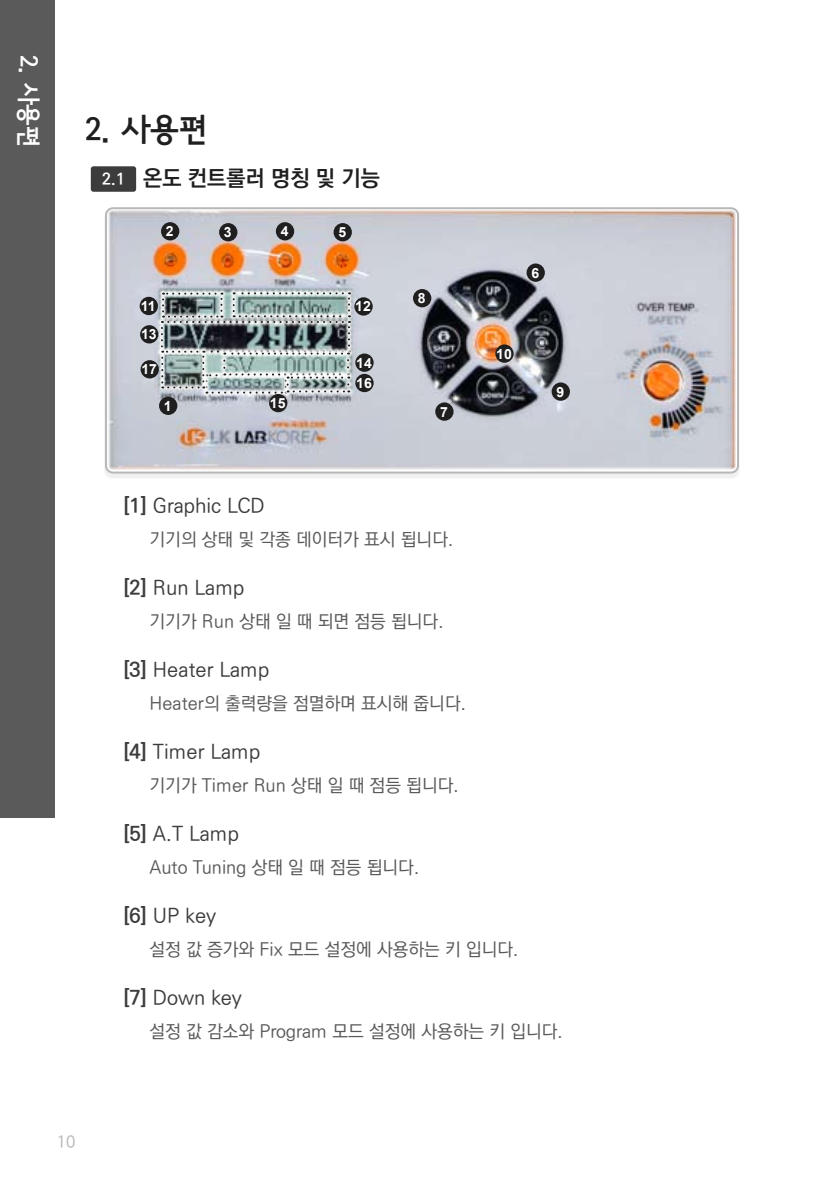
<style>
.page{position:relative;width:840px;height:1191px;background:#fff}
.page>*{position:absolute;margin:0;border:0;box-sizing:border-box;transform-origin:0 0}
.t1{font:32px "Seoul Namsan EB";color:#201f20}
.t2{font:24px "Seoul Namsan EB";color:#fff}
.t3{font:700 22px "Ko Pub Dotum";color:#201f20}
.t4{font:500 20px "Ko Pub Dotum";color:#3c3c3c}
.t5{font:500 18px "Ko Pub Dotum";color:#5a5a5a}
.t6{font:16px "Nanum Barun Gothic";color:#b9b8b9}
.t7{font:700 14px/28.4px "Arial";color:#fff}
.s1{font-size:16px;color:#fff}
.s2{font-weight:700}
</style>
<div class="page">
<div style="left:0;top:0;width:55px;height:817px;background:#5a5a5a"></div>
<div style="left:91px;top:166px;width:45px;height:26px;background:#3c3c3c;border-radius:3px"></div>
<div style="left:104px;top:210px;width:643px;height:275px;background:#000;opacity:.06"></div>
<div style="left:106px;top:209px;width:630px;height:262px;background:#fff;opacity:.98"></div>
<div style="left:105px;top:207px;width:633px;height:266px;border:2px solid #b9b8b9;border-radius:7px"></div>
<div style="left:161px;top:222px;width:18px;height:18px;background:#201f20;border-radius:50%"></div>
<div style="left:219px;top:223px;width:18px;height:18px;background:#201f20;border-radius:50%"></div>
<div style="left:276px;top:222px;width:18px;height:18px;background:#201f20;border-radius:50%"></div>
<div style="left:333px;top:223px;width:19px;height:18px;background:#201f20;border-radius:50%"></div>
<div style="left:495px;top:344px;width:18px;height:19px;background:#201f20;border-radius:50%"></div>
<div style="left:526px;top:263px;width:18px;height:19px;background:#201f20;border-radius:50%"></div>
<div style="left:551px;top:382px;width:18px;height:19px;background:#201f20;border-radius:50%"></div>
<div style="left:435px;top:402px;width:18px;height:19px;background:#201f20;border-radius:50%"></div>
<div style="left:413px;top:289px;width:18px;height:18px;background:#201f20;border-radius:50%"></div>
<svg style="left:104px;top:287px;width:60px;height:28px"></svg>
<svg style="left:164px;top:286px;width:191px;height:29px"></svg>
<svg style="left:104px;top:315px;width:251px;height:56px;background:#cbced7"></svg>
<div style="left:137px;top:368px;width:155px;height:94px;background:#c4c8d4"></div>
<svg style="left:104px;top:345px;width:106px;height:112px;fill:#c5c9d4"></svg>
<svg style="left:154px;top:347px;width:200px;height:97px"></svg>
<div style="left:139px;top:297px;width:19px;height:18px;background:#201f20;border-radius:50%"></div>
<div style="left:140px;top:325px;width:18px;height:18px;background:#201f20;border-radius:50%"></div>
<div style="left:140px;top:360px;width:19px;height:18px;background:#201f20;border-radius:50%"></div>
<div style="left:354px;top:297px;width:18px;height:18px;background:#201f20;border-radius:50%"></div>
<div style="left:355px;top:353px;width:18px;height:19px;background:#201f20;border-radius:50%"></div>
<svg style="left:218px;top:371px;width:137px;height:90px"></svg>
<svg style="left:161px;top:292px;width:189px;height:101px;background:#909d9d"></svg>
<div style="left:355px;top:374px;width:18px;height:18px;background:#201f20;border-radius:50%"></div>
<h2 class="t2" style="left:42px;top:55px;width:92px;rotate:90deg">2. 사용편</h2>
<h1 class="t1" style="left:85px;top:111px;width:122px">2. 사용편</h1>
<p class="t3" style="left:102px;top:167px;width:279px"><span class="s1">2.1</span> 온도 컨트롤러 명칭 및 기능</p>
<p class="t7" style="left:166px;top:217px;width:9px">2</p>
<p class="t7" style="left:224px;top:218px;width:9px">3</p>
<p class="t7" style="left:280px;top:217px;width:9px">4</p>
<p class="t7" style="left:338px;top:218px;width:9px">5</p>
<p class="t7" style="left:141px;top:292px;width:17px">11<br>13</p>
<p class="t7" style="left:141px;top:355px;width:17px">17</p>
<p class="t7" style="left:164px;top:392px;width:9px">1</p>
<p class="t7" style="left:270px;top:389px;width:17px">15</p>
<p class="t7" style="left:355px;top:293px;width:17px">12</p>
<p class="t7" style="left:356px;top:353px;width:17px;line-height:20.4px">14<br>16</p>
<p class="t7" style="left:417px;top:284px;width:9px">8</p>
<p class="t7" style="left:440px;top:398px;width:9px">7</p>
<p class="t7" style="left:531px;top:259px;width:9px">6</p>
<p class="t7" style="left:496px;top:340px;width:17px">10</p>
<p class="t7" style="left:556px;top:378px;width:9px">9</p>
<p class="t4" style="left:123px;top:496px;width:143px"><span class="s2">[1]</span> Graphic LCD</p>
<p class="t5" style="left:149px;top:530px;width:305px">기기의 상태 및 각종 데이터가 표시 됩니다.</p>
<p class="t4" style="left:123px;top:578px;width:122px"><span class="s2">[2]</span> Run Lamp</p>
<p class="t5" style="left:149px;top:612px;width:295px">기기가 Run 상태 일 때 되면 점등 됩니다.</p>
<p class="t4" style="left:123px;top:660px;width:147px"><span class="s2">[3]</span> Heater Lamp</p>
<p class="t5" style="left:149px;top:694px;width:318px">Heater의 출력량을 점멸하며 표시해 줍니다.</p>
<p class="t4" style="left:123px;top:742px;width:138px"><span class="s2">[4]</span> Timer Lamp</p>
<p class="t5" style="left:149px;top:776px;width:310px">기기가 Timer Run 상태 일 때 점등 됩니다.</p>
<p class="t4" style="left:123px;top:824px;width:117px"><span class="s2">[5]</span> A.T Lamp</p>
<p class="t5" style="left:149px;top:858px;width:271px">Auto Tuning 상태 일 때 점등 됩니다.</p>
<p class="t4" style="left:123px;top:906px;width:94px"><span class="s2">[6]</span> UP key</p>
<p class="t5" style="left:149px;top:940px;width:370px">설정 값 증가와 Fix 모드 설정에 사용하는 키 입니다.</p>
<p class="t4" style="left:123px;top:988px;width:120px"><span class="s2">[7]</span> Down key</p>
<p class="t5" style="left:149px;top:1022px;width:415px">설정 값 감소와 Program 모드 설정에 사용하는 키 입니다.</p>
<p class="t6" style="left:57px;top:1133px;width:20px">10</p>
</div>
